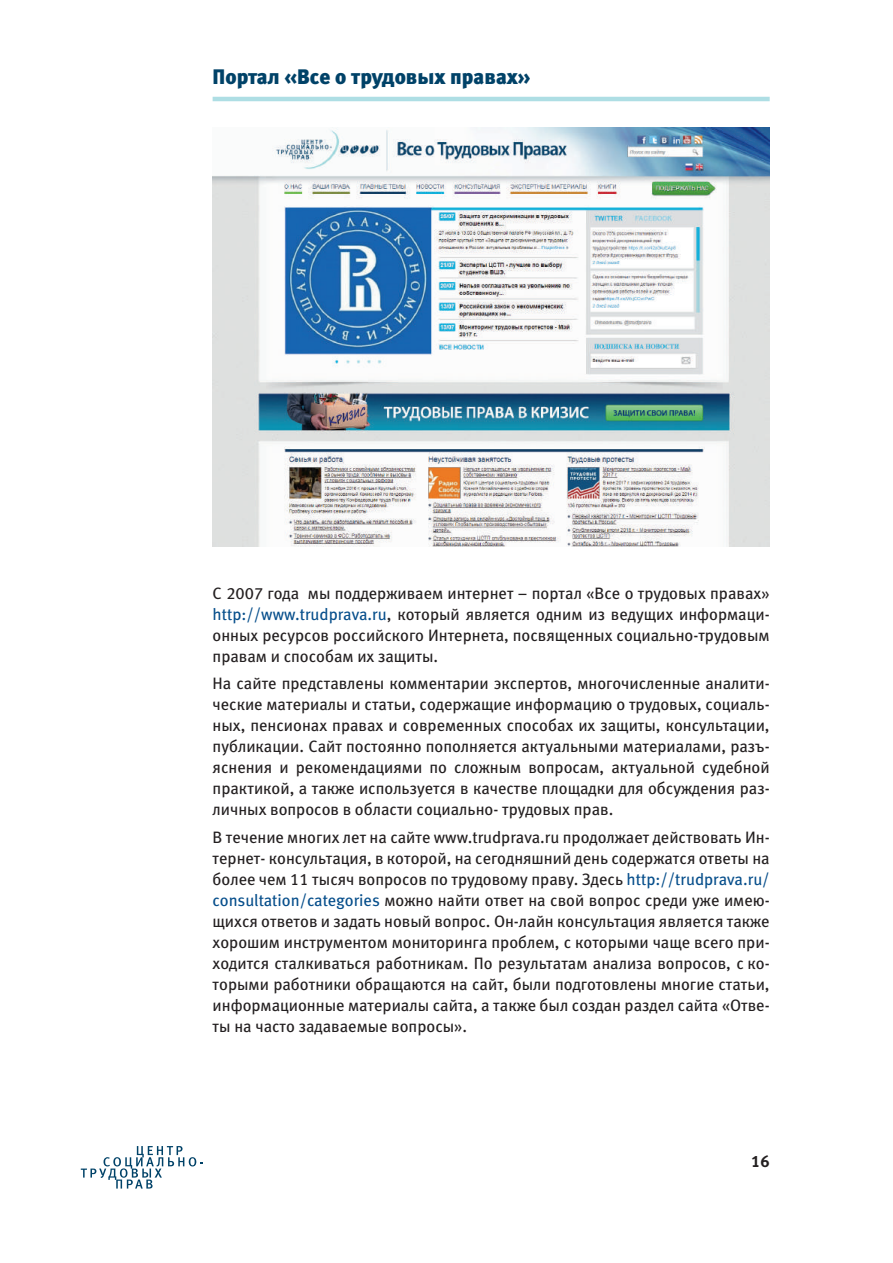
<style>
.page{position:relative;width:893px;height:1263px;background:#fff}
.page>*{position:absolute;margin:0;border:0;box-sizing:border-box;transform-origin:0 0}
.t1{font:21px "Meta Black C";color:#004268}
.t2{font:16.5px/21px "Meta Book LFC";color:#231f20;text-align:justify}
.t3{font:16.5px "Meta Bold LFC";color:#231f20}
.s1{color:#064e8b}
</style>
<div class="page">
<svg style="left:81px;top:1146px;width:122px;height:42px"></svg>
<hr style="left:213px;top:97px;width:557px;height:4px;background:#aedee4">
<img style="left:213px;top:128px;width:557px;height:418px">
<p class="t1" style="left:213px;top:65px;width:319px">Портал «Все о трудовых правах»</p>
<p class="t2" style="left:213px;top:583px;width:559px">С 2007 года мы поддерживаем интернет – портал «Все о трудовых правах» <span class="s1">http://www.trudprava.ru</span>, который является одним из ведущих информаци&shy;онных ресурсов российского Интернета, посвященных социально-трудовым правам и способам их защиты.</p>
<p class="t2" style="left:213px;top:673px;width:559px">На сайте представлены комментарии экспертов, многочисленные аналити&shy;ческие материалы и статьи, содержащие информацию о трудовых, социаль&shy;ных, пенсионах правах и современных способах их защиты, консультации, публикации. Сайт постоянно пополняется актуальными материалами, разъ&shy;яснения и рекомендациями по сложным вопросам, актуальной судебной практикой, а также используется в качестве площадки для обсуждения раз&shy;личных вопросов в области социально- трудовых прав.</p>
<p class="t2" style="left:213px;top:826px;width:559px">В течение многих лет на сайте www.trudprava.ru продолжает действовать Ин&shy;тернет- консультация, в которой, на сегодняшний день содержатся ответы на более чем 11 тысяч вопросов по трудовому праву. Здесь <span class="s1">http://trudprava.ru/ consultation/categories</span> можно найти ответ на свой вопрос среди уже имею&shy;щихся ответов и задать новый вопрос. Он-лайн консультация является также хорошим инструментом мониторинга проблем, с которыми чаще всего при&shy;ходится сталкиваться работникам. По результатам анализа вопросов, с ко&shy;торыми работники обращаются на сайт, были подготовлены многие статьи, информационные материалы сайта, а также был создан раздел сайта «Отве&shy;ты на часто задаваемые вопросы».</p>
<p class="t3" style="left:751px;top:1152px;width:20px">16</p>
</div>
